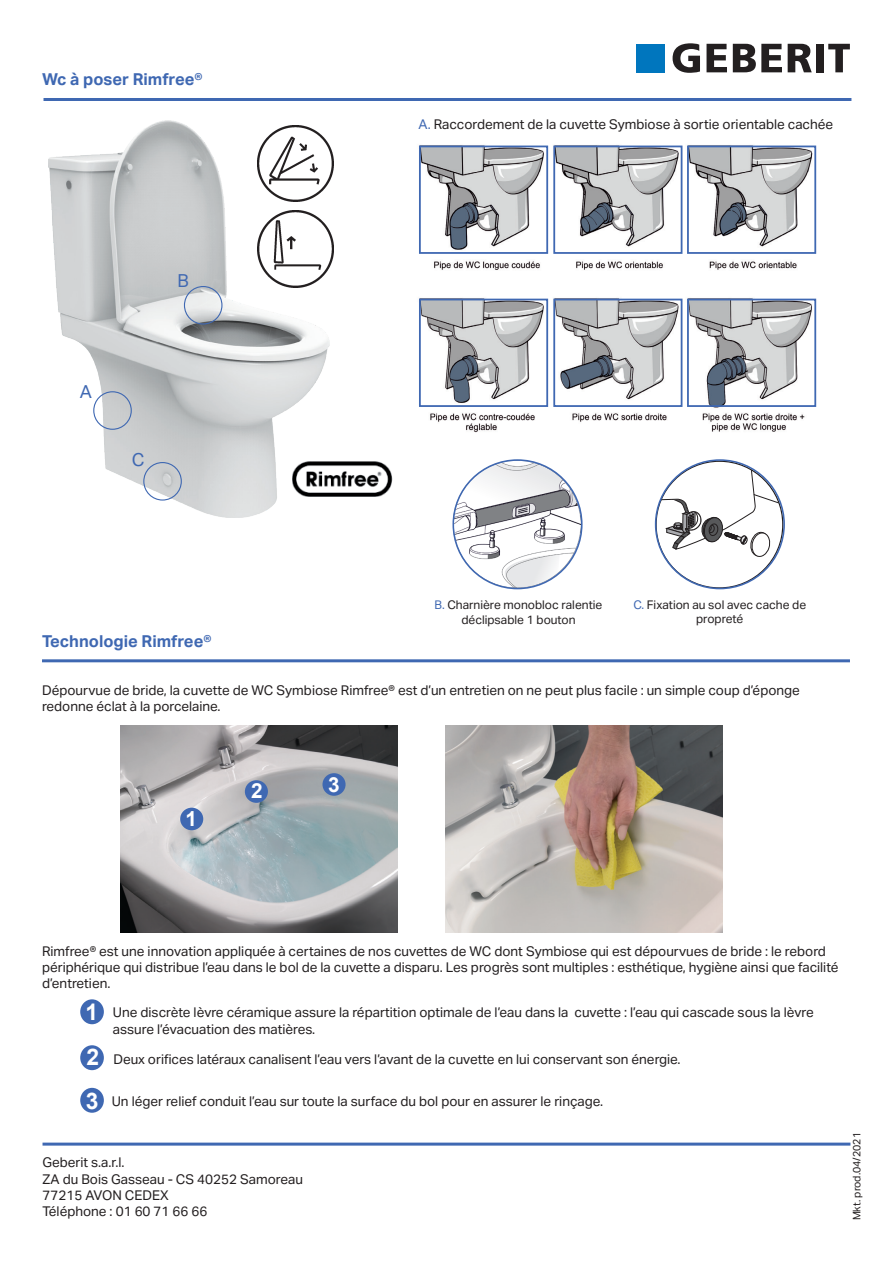
<style>
.page{position:relative;width:893px;height:1263px;background:#fff}
.page>*{position:absolute;margin:0;border:0;box-sizing:border-box;transform-origin:0 0}
.t1{font:700 22.95px/44.8px "Arial";color:#fff}
.t2{font:700 20.7px "Arial";color:#fff}
.t3{font:18px "Aktiv Grotesk Geberit";color:#3f68b2}
.t4{font:700 16.5px "Aktiv Grotesk Geberit";color:#3f68b2}
.t5{font:13.5px/16.2px "Aktiv Grotesk Geberit";color:#231f20}
.t6{font:12px/14.4px "Aktiv Grotesk Geberit";color:#231f20;text-align:center}
.t7{font:10.5px "Aktiv Grotesk Geberit";color:#231f20}
.s1{color:#3f68b2}
</style>
<div class="page">
<div style="left:636px;top:44px;width:28px;height:28px;background:#0076be"></div>
<svg style="left:673px;top:43px;width:27px;height:30px"></svg>
<svg style="left:706px;top:44px;width:21px;height:28px"></svg>
<svg style="left:733px;top:44px;width:49px;height:28px"></svg>
<svg style="left:788px;top:44px;width:24px;height:28px"></svg>
<div style="left:816px;top:44px;width:8px;height:28px;background:#231f20"></div>
<svg style="left:828px;top:44px;width:22px;height:28px"></svg>
<img style="left:455px;top:460px;width:125px;height:128px">
<img style="left:329px;top:461px;width:63px;height:36px">
<hr style="left:44px;top:98px;width:807px;height:3px;background:#3f68b2">
<div style="left:80px;top:999px;width:24px;height:25px;background:#3f68b2;border-radius:50%"></div>
<div style="left:80px;top:1045px;width:24px;height:25px;background:#3f68b2;border-radius:50%"></div>
<img style="left:446px;top:725px;width:277px;height:208px">
<img style="left:120px;top:725px;width:277px;height:208px">
<div style="left:180px;top:808px;width:23px;height:22px;background:#3f68b2;border-radius:50%"></div>
<div style="left:245px;top:780px;width:23px;height:23px;background:#3f68b2;border-radius:50%"></div>
<div style="left:322px;top:773px;width:24px;height:23px;background:#3f68b2;border-radius:50%"></div>
<div style="left:80px;top:1088px;width:24px;height:25px;background:#3f68b2;border-radius:50%"></div>
<hr style="left:42px;top:659px;width:808px;height:3px;background:#3f68b2">
<img style="left:329px;top:230px;width:5px;height:38px">
<img style="left:329px;top:144px;width:5px;height:39px">
<svg style="left:656px;top:461px;width:124px;height:98px"></svg>
<img style="left:48px;top:120px;width:281px;height:397px">
<img style="left:419px;top:145px;width:398px;height:288px">
<div style="left:419px;top:146px;width:129px;height:108px;border:2px solid #3f68b2"></div>
<div style="left:553px;top:146px;width:129px;height:108px;border:2px solid #3f68b2"></div>
<div style="left:687px;top:146px;width:129px;height:108px;border:2px solid #3f68b2"></div>
<div style="left:419px;top:299px;width:129px;height:108px;border:2px solid #3f68b2"></div>
<div style="left:553px;top:299px;width:129px;height:108px;border:2px solid #3f68b2"></div>
<div style="left:687px;top:299px;width:129px;height:108px;border:2px solid #3f68b2"></div>
<div style="left:143px;top:462px;width:39px;height:39px;border:1px solid #3f68b2;border-radius:50%"></div>
<div style="left:184px;top:286px;width:38px;height:39px;border:1px solid #3f68b2;border-radius:50%"></div>
<div style="left:93px;top:391px;width:39px;height:39px;border:1px solid #3f68b2;border-radius:50%"></div>
<hr style="left:43px;top:1142px;width:807px;height:3px;background:#3f68b2">
<p class="t4" style="left:42px;top:69px;width:162px">Wc à poser Rimfree®</p>
<p class="t5" style="left:418px;top:116px;width:416px"><span class="s1">A.</span> Raccordement de la cuvette Symbiose à sortie orientable cachée</p>
<h3 class="t3" style="left:80px;top:381px;width:14px">A</h3>
<h3 class="t3" style="left:178px;top:270px;width:13px">B</h3>
<h3 class="t3" style="left:132px;top:449px;width:14px">C</h3>
<p class="t4" style="left:42px;top:631px;width:171px">Technologie Rimfree®</p>
<p class="t6" style="left:435px;top:598px;width:169px"><span class="s1">B.</span> Charnière monobloc ralentie déclipsable 1 bouton</p>
<p class="t6" style="left:633px;top:597px;width:174px"><span class="s1">C.</span> Fixation au sol avec cache de propreté</p>
<p class="t5" style="left:42px;top:682px;width:759px">Dépourvue de bride, la cuvette de WC Symbiose Rimfree® est d’un entretien on ne peut plus facile : un simple coup d’éponge redonne éclat à la porcelaine.</p>
<h2 class="t2" style="left:185px;top:804px;width:13px">1</h2>
<h2 class="t2" style="left:251px;top:776px;width:13px">2</h2>
<h2 class="t2" style="left:328px;top:770px;width:13px">3</h2>
<p class="t5" style="left:42px;top:943px;width:798px">Rimfree® est une innovation appliquée à certaines de nos cuvettes de WC dont Symbiose qui est dépourvues de bride : le rebord périphérique qui distribue l’eau dans le bol de la cuvette a disparu. Les progrès sont multiples : esthétique, hygiène ainsi que facilité d’entretien.</p>
<p class="t5" style="left:113px;top:1004px;width:702px">Une discrète lèvre céramique assure la répartition optimale de l’eau dans la cuvette : l’eau qui cascade sous la lèvre assure l’évacuation des matières.</p>
<p class="t5" style="left:113px;top:1051px;width:569px">Deux orifices latéraux canalisent l’eau vers l’avant de la cuvette en lui conservant son énergie.</p>
<p class="t5" style="left:112px;top:1093px;width:493px">Un léger relief conduit l’eau sur toute la surface du bol pour en assurer le rinçage.</p>
<h1 class="t1" style="left:86px;top:990px;width:15px">1<br>2</h1>
<h1 class="t1" style="left:86px;top:1078px;width:14px">3</h1>
<p class="t5" style="left:43px;top:1154px;width:262px">Geberit s.a.r.l.<br>ZA du Bois Gasseau - CS 40252 Samoreau<br>77215 AVON CEDEX<br>Téléphone : 01 60 71 66 66</p>
<p class="t7" style="left:851px;top:1220px;width:90px;rotate:-90deg">Mkt. prod.04/2021</p>
</div>
